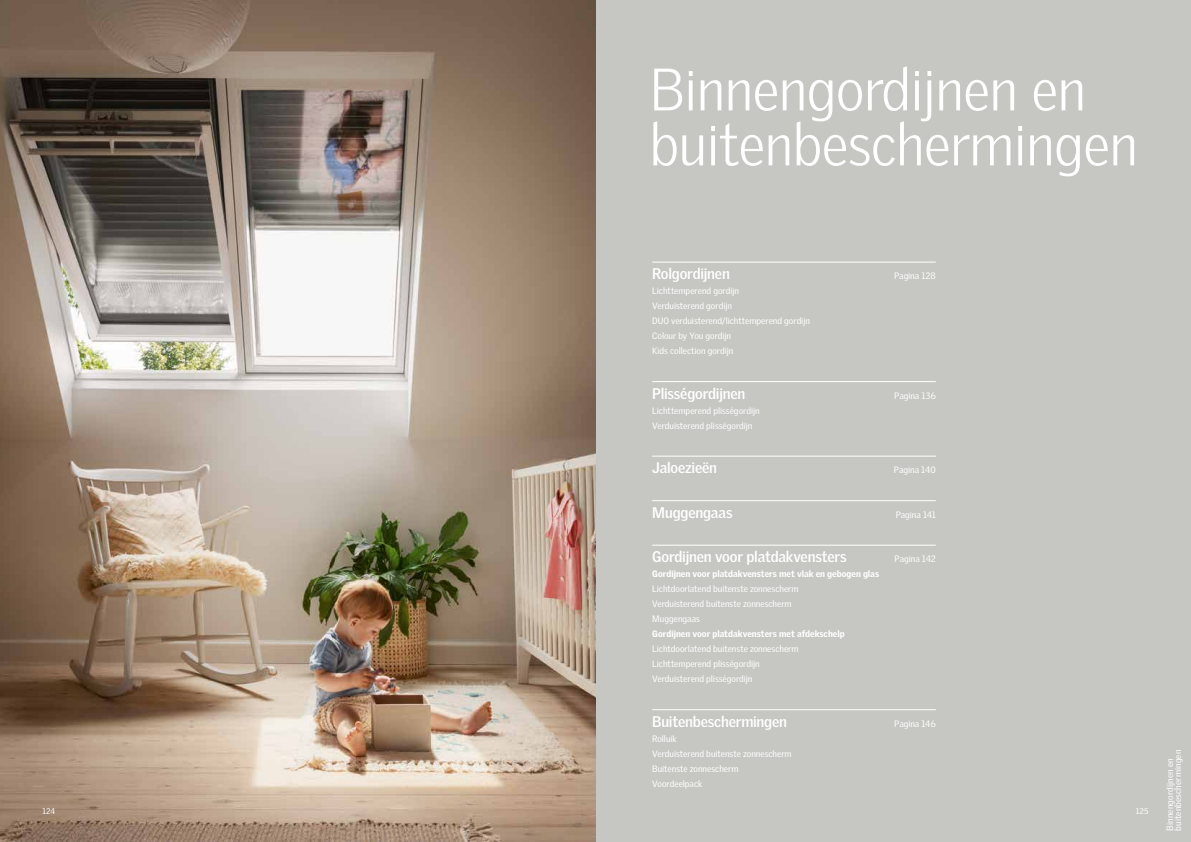
<style>
.page{position:relative;width:1191px;height:842px;background:#fff}
.page>*{position:absolute;margin:0;border:0;box-sizing:border-box;transform-origin:0 0}
.t1{font:300 58px/55px "Velux Gothic";letter-spacing:-.01em;color:#fff}
.t2{font:700 15px "Velux Gothic";letter-spacing:-.015em;color:#fff}
.t3{font:9px/15px "Velux Gothic";color:#fff}
.t4{font:900 9px "Velux Gothic";color:#fff}
.t5{font:8px "Velux Gothic";letter-spacing:.015em;color:#fff}
</style>
<div class="page">
<div style="left:595px;top:0;width:596px;height:842px;background:#c6c6c3"></div>
<img style="left:0;top:0;width:595px;height:842px">
<hr style="left:652px;top:262px;width:283px;height:1px;background:#fff">
<hr style="left:652px;top:381px;width:283px;height:1px;background:#fff">
<hr style="left:652px;top:456px;width:283px;height:1px;background:#fff">
<hr style="left:652px;top:500px;width:283px;height:1px;background:#fff">
<hr style="left:652px;top:545px;width:283px;height:1px;background:#fff">
<hr style="left:652px;top:709px;width:283px;height:1px;background:#fff">
<h1 class="t1" style="left:649px;top:61px;width:490px">Binnengordijnen en buitenbeschermingen</h1>
<h2 class="t2" style="left:652px;top:264px;width:79px">Rolgordijnen</h2>
<p class="t3" style="left:894px;top:268px;width:43px">Pagina 128</p>
<p class="t3" style="left:652px;top:283px;width:159px">Lichttemperend gordijn<br>Verduisterend gordijn<br>DUO verduisterend/lichttemperend gordijn<br>Colour by You gordijn<br>Kids collection gordijn</p>
<h2 class="t2" style="left:652px;top:384px;width:95px">Plisségordijnen</h2>
<p class="t3" style="left:894px;top:388px;width:43px">Pagina 136</p>
<p class="t3" style="left:652px;top:403px;width:109px">Lichttemperend plisségordijn<br>Verduisterend plisségordijn</p>
<h2 class="t2" style="left:652px;top:458px;width:66px">Jaloezieën</h2>
<p class="t3" style="left:894px;top:462px;width:43px">Pagina 140</p>
<h2 class="t2" style="left:652px;top:503px;width:82px">Muggengaas</h2>
<p class="t3" style="left:895px;top:507px;width:42px">Pagina 141</p>
<h2 class="t2" style="left:652px;top:547px;width:196px">Gordijnen voor platdakvensters</h2>
<p class="t3" style="left:894px;top:551px;width:43px">Pagina 142</p>
<p class="t4" style="left:652px;top:568px;width:228px">Gordijnen voor platdakvensters met vlak en gebogen glas</p>
<p class="t3" style="left:652px;top:581px;width:148px">Lichtdoorlatend buitenste zonnescherm<br>Verduisterend buitenste zonnescherm<br>Muggengaas</p>
<p class="t4" style="left:652px;top:628px;width:194px">Gordijnen voor platdakvensters met afdekschelp</p>
<p class="t3" style="left:652px;top:642px;width:148px">Lichtdoorlatend buitenste zonnescherm<br>Lichttemperend plisségordijn<br>Verduisterend plisségordijn</p>
<h2 class="t2" style="left:652px;top:712px;width:136px">Buitenbeschermingen</h2>
<p class="t3" style="left:894px;top:716px;width:43px">Pagina 146</p>
<p class="t3" style="left:652px;top:731px;width:141px">Rolluik<br>Verduisterend buitenste zonnescherm<br>Buitenste zonnescherm<br>Voordeelpack</p>
<p class="t5" style="left:43px;top:806px;width:14px">124</p>
<p class="t5" style="left:1135px;top:806px;width:14px">125</p>
<p class="t3" style="left:1165px;top:831px;width:83px;line-height:8px;rotate:-90deg">Binnengordijnen en buitenbeschermingen</p>
</div>
